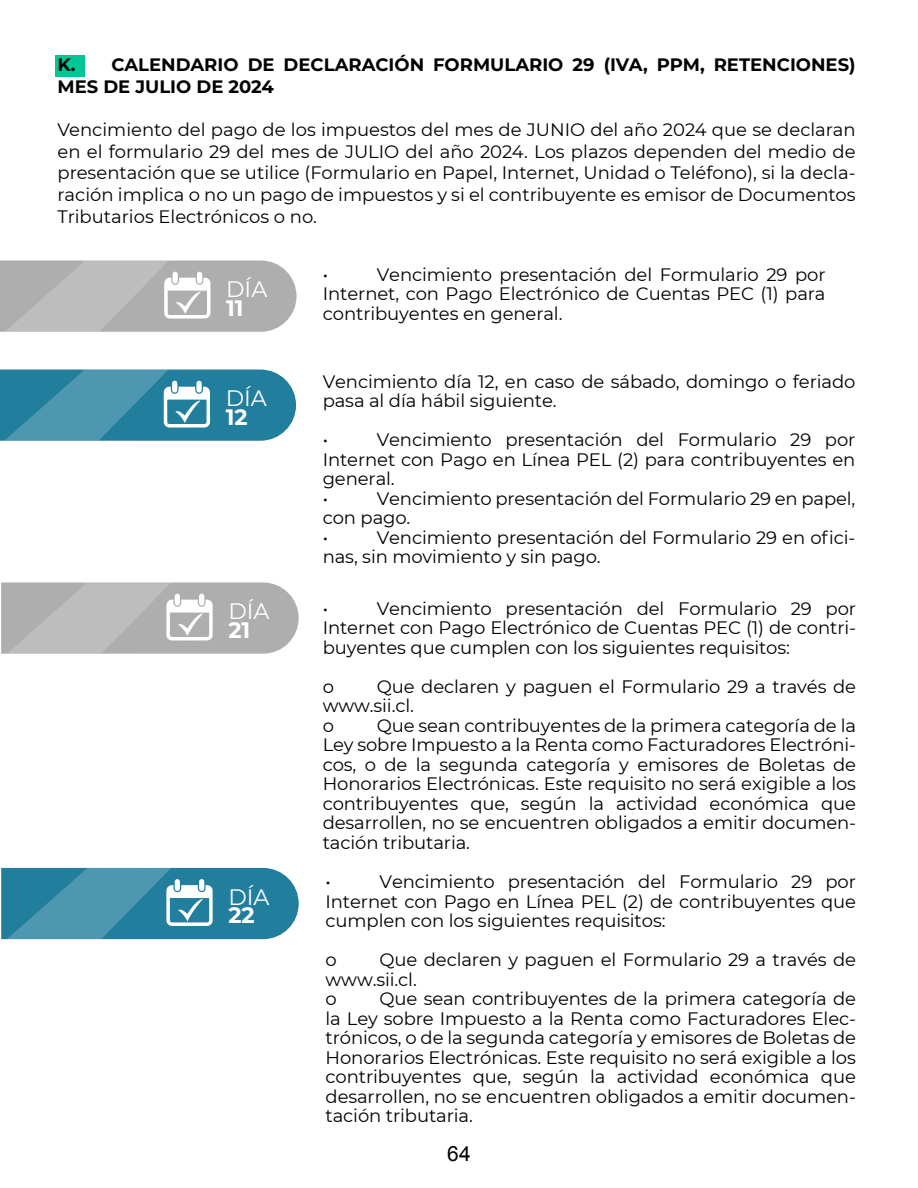
<style>
.page{position:relative;width:918px;height:1188px;background:#fff}
.page>*{position:absolute;margin:0;border:0;box-sizing:border-box;transform-origin:0 0}
.t1{font:22.35px "Montserrat";color:#fff}
.t2{font:700 22.35px "Montserrat";color:#fff}
.t3{font:21px "Arial";color:#000}
.t4{font:18px/19.5px "Montserrat";letter-spacing:-.005em;color:#000;text-align:justify}
.t5{font:700 18px/21.6px "Montserrat";color:#000}
</style>
<div class="page">
<div style="left:55px;top:55px;width:29px;height:21px;background:#00c793"></div>
<svg style="left:0;top:261px;width:297px;height:71px;background:#b8b8b8"></svg>
<svg style="left:1px;top:582px;width:298px;height:72px;background:#b9b9b9"></svg>
<svg style="left:0;top:370px;width:296px;height:71px;background:#408faa"></svg>
<svg style="left:1px;top:868px;width:298px;height:71px;background:#3f8faa"></svg>
<p class="t5" style="left:58px;top:53px;width:800px">K. CALENDARIO DE DECLARACIÓN FORMULARIO 29 (IVA, PPM, RETENCIONES)<br>MES DE JULIO DE 2024</p>
<p class="t4" style="left:58px;top:118px;width:800px;line-height:21.6px">Vencimiento del pago de los impuestos del mes de JUNIO del año 2024 que se declaran en el formulario 29 del mes de JULIO del año 2024. Los plazos dependen del medio de presentación que se utilice (Formulario en Papel, Internet, Unidad o Teléfono), si la decla&shy;ración implica o no un pago de impuestos y si el contribuyente es emisor de Documentos Tributarios Electrónicos o no.</p>
<p class="t1" style="left:226px;top:274px;width:43px">DÍA</p>
<p class="t2" style="left:226px;top:292px;width:19px">11</p>
<p class="t1" style="left:226px;top:383px;width:43px">DÍA</p>
<p class="t2" style="left:226px;top:401px;width:23px">12</p>
<p class="t1" style="left:228px;top:596px;width:43px">DÍA</p>
<p class="t2" style="left:228px;top:614px;width:23px">21</p>
<p class="t1" style="left:228px;top:881px;width:43px">DÍA</p>
<p class="t2" style="left:228px;top:899px;width:28px">22</p>
<p class="t4" style="left:323px;top:264px;width:504px;text-indent:54px">Vencimiento presentación del Formulario 29 por Internet, con Pago Electrónico de Cuentas PEC (1) para contribuyentes en general.</p>
<p class="t4" style="left:323px;top:264px;width:7px">•</p>
<p class="t4" style="left:323px;top:371px;width:534px">Vencimiento día 12, en caso de sábado, domingo o feriado pasa al día hábil siguiente.</p>
<p class="t4" style="left:323px;top:430px;width:7px">•</p>
<p class="t4" style="left:323px;top:430px;width:534px;text-align:left;text-indent:54px">Vencimiento presentación del Formulario 29 por<br>Internet con Pago en Línea PEL (2) para contribuyentes en general.<br>•</p>
<p class="t4" style="left:323px;top:488px;width:534px;text-align:left;text-indent:54px">Vencimiento presentación del Formulario 29 en papel, con pago.<br>•</p>
<p class="t4" style="left:323px;top:527px;width:534px;text-indent:54px">Vencimiento presentación del Formulario 29 en ofici&shy;nas, sin movimiento y sin pago.</p>
<p class="t4" style="left:323px;top:598px;width:535px;text-indent:54px">Vencimiento presentación del Formulario 29 por Internet con Pago Electrónico de Cuentas PEC (1) de contri&shy;buyentes que cumplen con los siguientes requisitos:</p>
<p class="t4" style="left:323px;top:676px;width:13px">o</p>
<p class="t4" style="left:323px;top:598px;width:7px">•</p>
<p class="t4" style="left:323px;top:676px;width:535px;text-align:left;text-indent:54px">Que declaren y paguen el Formulario 29 a través de www.sii.cl.<br>o</p>
<p class="t4" style="left:323px;top:715px;width:535px;text-indent:54px">Que sean contribuyentes de la primera categoría de la Ley sobre Impuesto a la Renta como Facturadores Electróni&shy;cos, o de la segunda categoría y emisores de Boletas de Honorarios Electrónicas. Este requisito no será exigible a los contribuyentes que, según la actividad económica que desarrollen, no se encuentren obligados a emitir documen&shy;tación tributaria.</p>
<p class="t4" style="left:326px;top:871px;width:532px;text-indent:54px">Vencimiento presentación del Formulario 29 por Internet con Pago en Línea PEL (2) de contribuyentes que cumplen con los siguientes requisitos:</p>
<p class="t4" style="left:326px;top:949px;width:13px">o</p>
<p class="t4" style="left:326px;top:871px;width:7px">•</p>
<p class="t4" style="left:326px;top:949px;width:532px;text-align:left;text-indent:54px">Que declaren y paguen el Formulario 29 a través de www.sii.cl.<br>o</p>
<p class="t4" style="left:326px;top:988px;width:532px;text-indent:54px">Que sean contribuyentes de la primera categoría de la Ley sobre Impuesto a la Renta como Facturadores Elec&shy;trónicos, o de la segunda categoría y emisores de Boletas de Honorarios Electrónicas. Este requisito no será exigible a los contribuyentes que, según la actividad económica que desarrollen, no se encuentren obligados a emitir documen&shy;tación tributaria.</p>
<p class="t3" style="left:447px;top:1142px;width:25px">64</p>
</div>
